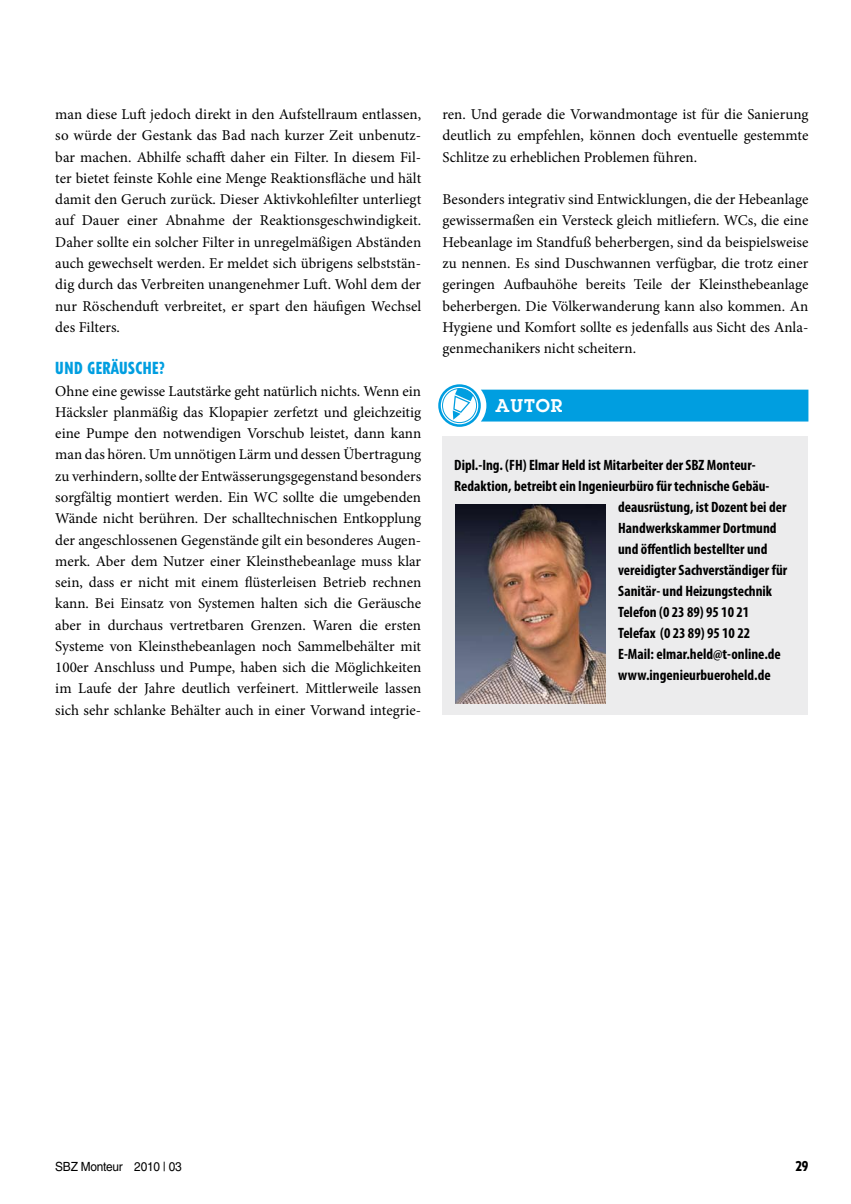
<style>
.page{position:relative;width:851px;height:1204px;background:#fff}
.page>*{position:absolute;margin:0;border:0;box-sizing:border-box;transform-origin:0 0}
.t1{font:600 18px "Lubalin Graph Std";color:#fff}
.t2{font:800 condensed 16.5px "Tempo Std";letter-spacing:.03em;color:#009ee0}
.t3{font:15px/21.3px "Minion Pro";color:#000;text-align:justify}
.t4{font:700 condensed 15px "Myriad Pro";color:#000}
.t5{font:800 condensed 13.5px "Tempo Std";color:#000}
.t6{font:12.6px "Helvetica LT Std";letter-spacing:-.02em;color:#000;scale:.94 1}
</style>
<div class="page">
<svg style="left:439px;top:385px;width:40px;height:40px"></svg>
<div style="left:438px;top:384px;width:42px;height:43px;border:3px solid #009ee0;border-radius:50%"></div>
<div style="left:442px;top:388px;width:35px;height:35px;border:1px solid #009ee0;border-radius:50%"></div>
<div style="left:442px;top:436px;width:366px;height:278px;background:#ececed"></div>
<svg style="left:452px;top:388px;width:356px;height:33px;background:#1aa8e3"></svg>
<img style="left:455px;top:504px;width:150px;height:199px">
<p class="t3" style="left:55px;top:104px;width:367px">man diese Luft jedoch direkt in den Aufstellraum entlassen, so würde der Gestank das Bad nach kurzer Zeit unbenutz&shy;bar machen. Abhilfe schafft daher ein Filter. In diesem Fil&shy;ter bietet feinste Kohle eine Menge Reaktionsfläche und hält damit den Geruch zurück. Dieser Aktivkohlefilter unterliegt auf Dauer einer Abnahme der Reaktionsgeschwindigkeit.<br>Daher sollte ein solcher Filter in unregelmäßigen Abständen auch gewechselt werden. Er meldet sich übrigens selbststän&shy;dig durch das Verbreiten unangenehmer Luft. Wohl dem der nur Röschenduft verbreitet, er spart den häufigen Wechsel des Filters.</p>
<p class="t2" style="left:55px;top:358px;width:111px">UND GERÄUSCHE?</p>
<p class="t3" style="left:55px;top:380px;width:367px">Ohne eine gewisse Lautstärke geht natürlich nichts. Wenn ein Häcksler planmäßig das Klopapier zerfetzt und gleichzeitig eine Pumpe den notwendigen Vorschub leistet, dann kann man das hören. Um unnötigen Lärm und dessen Übertragung zu verhindern, sollte der Entwässerungsgegenstand besonders sorgfältig montiert werden. Ein WC sollte die umgebenden Wände nicht berühren. Der schalltechnischen Entkopplung der angeschlossenen Gegenstände gilt ein besonderes Augen&shy;merk. Aber dem Nutzer einer Kleinsthebeanlage muss klar sein, dass er nicht mit einem flüsterleisen Betrieb rechnen kann. Bei Einsatz von Systemen halten sich die Geräusche aber in durchaus vertretbaren Grenzen. Waren die ersten Systeme von Kleinsthebeanlagen noch Sammelbehälter mit 100er Anschluss und Pumpe, haben sich die Möglichkeiten im Laufe der Jahre deutlich verfeinert. Mittlerweile lassen sich sehr schlanke Behälter auch in einer Vorwand integrie-</p>
<p class="t3" style="left:442px;top:104px;width:367px">ren. Und gerade die Vorwandmontage ist für die Sanierung deutlich zu empfehlen, können doch eventuelle gestemmte Schlitze zu erheblichen Problemen führen.</p>
<p class="t3" style="left:442px;top:189px;width:367px">Besonders integrativ sind Entwicklungen, die der Hebeanlage gewissermaßen ein Versteck gleich mitliefern. WCs, die eine Hebeanlage im Standfuß beherbergen, sind da beispielsweise zu nennen. Es sind Duschwannen verfügbar, die trotz einer geringen Aufbauhöhe bereits Teile der Kleinsthebeanlage beherbergen. Die Völkerwanderung kann also kommen. An Hygiene und Komfort sollte es jedenfalls aus Sicht des Anla&shy;genmechanikers nicht scheitern.</p>
<p class="t1" style="left:495px;top:394px;width:67px">AUTOR</p>
<p class="t4" style="left:454px;top:455px;width:302px">Dipl.-I ng. (FH) Elmar Held ist Mitarbeiter der SBZ Monteur-</p>
<p class="t4" style="left:454px;top:476px;width:316px">Redaktion, betreibt ein Ingenieurbüro für technische Gebäu-</p>
<p class="t4" style="left:618px;top:497px;width:170px">deausrüstung, ist Dozent bei der</p>
<p class="t4" style="left:618px;top:518px;width:160px">Handwerkskammer Dortmund</p>
<p class="t4" style="left:618px;top:539px;width:151px">und öffentlich bestellter und</p>
<p class="t4" style="left:618px;top:560px;width:170px">vereidigter Sachverständiger für</p>
<p class="t4" style="left:618px;top:581px;width:155px">Sanitär- und Heizungstechnik</p>
<p class="t4" style="left:618px;top:602px;width:132px">Telefon (0 23 89) 95 10 21</p>
<p class="t4" style="left:618px;top:623px;width:133px">Telefax (0 23 89) 95 10 22</p>
<p class="t4" style="left:618px;top:644px;width:164px">E-Mail: elmar.held@t-online.de</p>
<p class="t4" style="left:618px;top:665px;width:154px">www.ingenieurbueroheld.de</p>
<p class="t6" style="left:55px;top:1158px;width:136px">SBZ Monteur 2010 | 03</p>
<p class="t5" style="left:795px;top:1157px;width:14px">29</p>
</div>
